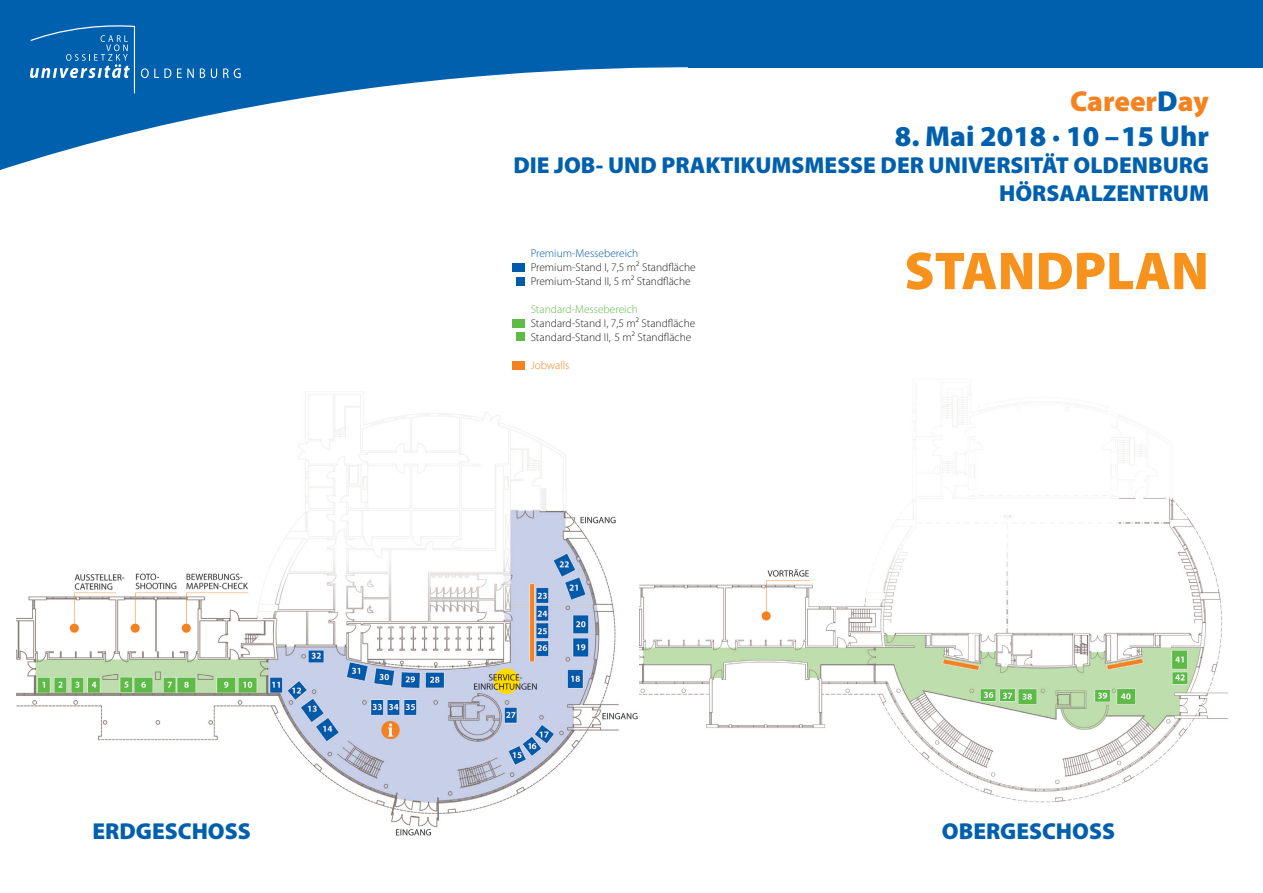
<style>
.page{position:relative;width:1263px;height:893px;background:#fff}
.page>*{position:absolute;margin:0;border:0;box-sizing:border-box;transform-origin:0 0}
.HEAD{font:900 53.7px "Myriad Pro";color:#f7931d}
.t1{font:900 28.95px "Myriad Pro";color:#0160ae}
.t2{font:900 28.95px "Myriad Pro";color:#f58220}
.FLIESS{font:900 23.1px "Myriad Pro";color:#0160ae}
.FLIESS-2{font:300 11.4px/14px "Myriad Pro";color:#231f20}
.FLIESS-3{font:300 11.4px "Myriad Pro";color:#5dbb46}
.FLIESS-4{font:300 11.4px "Myriad Pro";color:#f58220}
.s1{color:#0160ae}
.s2{color:#015aaa}
</style>
<div class="page">
<svg style="left:0;top:0;width:691px;height:170px"></svg>
<svg style="left:141px;top:68px;width:30px;height:10px"></svg>
<svg style="left:177px;top:69px;width:17px;height:9px"></svg>
<svg style="left:200px;top:68px;width:5px;height:10px"></svg>
<svg style="left:211px;top:69px;width:6px;height:9px"></svg>
<svg style="left:223px;top:68px;width:18px;height:10px"></svg>
<svg style="left:30px;top:21px;width:105px;height:72px;background:#1d71b6"></svg>
<div style="left:688px;top:0;width:575px;height:67px;background:#0160ae"></div>
<img style="left:639px;top:385px;width:590px;height:418px">
<img style="left:16px;top:391px;width:622px;height:445px">
<div style="left:516px;top:277px;width:8px;height:8px;background:#015aaa"></div>
<div style="left:516px;top:333px;width:8px;height:8px;background:#5dbb46"></div>
<div style="left:518px;top:263px;width:6px;height:8px;background:#015aaa"></div>
<div style="left:512px;top:263px;width:6px;height:8px;background:#015aaa"></div>
<div style="left:518px;top:319px;width:6px;height:8px;background:#5dbb46"></div>
<div style="left:512px;top:319px;width:6px;height:8px;background:#5dbb46"></div>
<div style="left:518px;top:361px;width:6px;height:9px;background:#f58220"></div>
<div style="left:512px;top:361px;width:6px;height:9px;background:#f58220"></div>
<p class="t2" style="left:1070px;top:82px;width:140px">Career<span class="s1">D</span>ay</p>
<p class="t1" style="left:895px;top:117px;width:316px">8. Mai 2018 · 10 – 15 Uhr</p>
<p class="FLIESS" style="left:513px;top:150px;width:697px">DIE JOB- UND PRAKTIKUMSMESSE DER UNIVERSITÄT OLDENBURG</p>
<p class="FLIESS" style="left:999px;top:178px;width:211px">HÖRSAALZENTRUM</p>
<p class="FLIESS-2" style="left:531px;top:247px;width:167px"><span class="s2">Premium-Messebereich<br></span>Premium-Stand I, 7,5 m² Standfläche</p>
<p class="FLIESS-2" style="left:531px;top:274px;width:162px">Premium-Stand II, 5 m² Standfläche</p>
<p class="FLIESS-3" style="left:531px;top:303px;width:109px">Standard-Messebereich</p>
<p class="FLIESS-2" style="left:531px;top:316px;width:166px">Standard-Stand I, 7,5 m² Standfläche</p>
<p class="FLIESS-2" style="left:531px;top:330px;width:162px">Standard-Stand II, 5 m² Standfläche</p>
<p class="FLIESS-4" style="left:531px;top:358px;width:40px">Jobwalls</p>
<p class="HEAD" style="left:904px;top:235px;width:306px">STANDPLAN</p>
<p class="FLIESS" style="left:92px;top:816px;width:160px">ERDGESCHOSS</p>
<p class="FLIESS" style="left:942px;top:816px;width:175px">OBERGESCHOSS</p>
</div>
